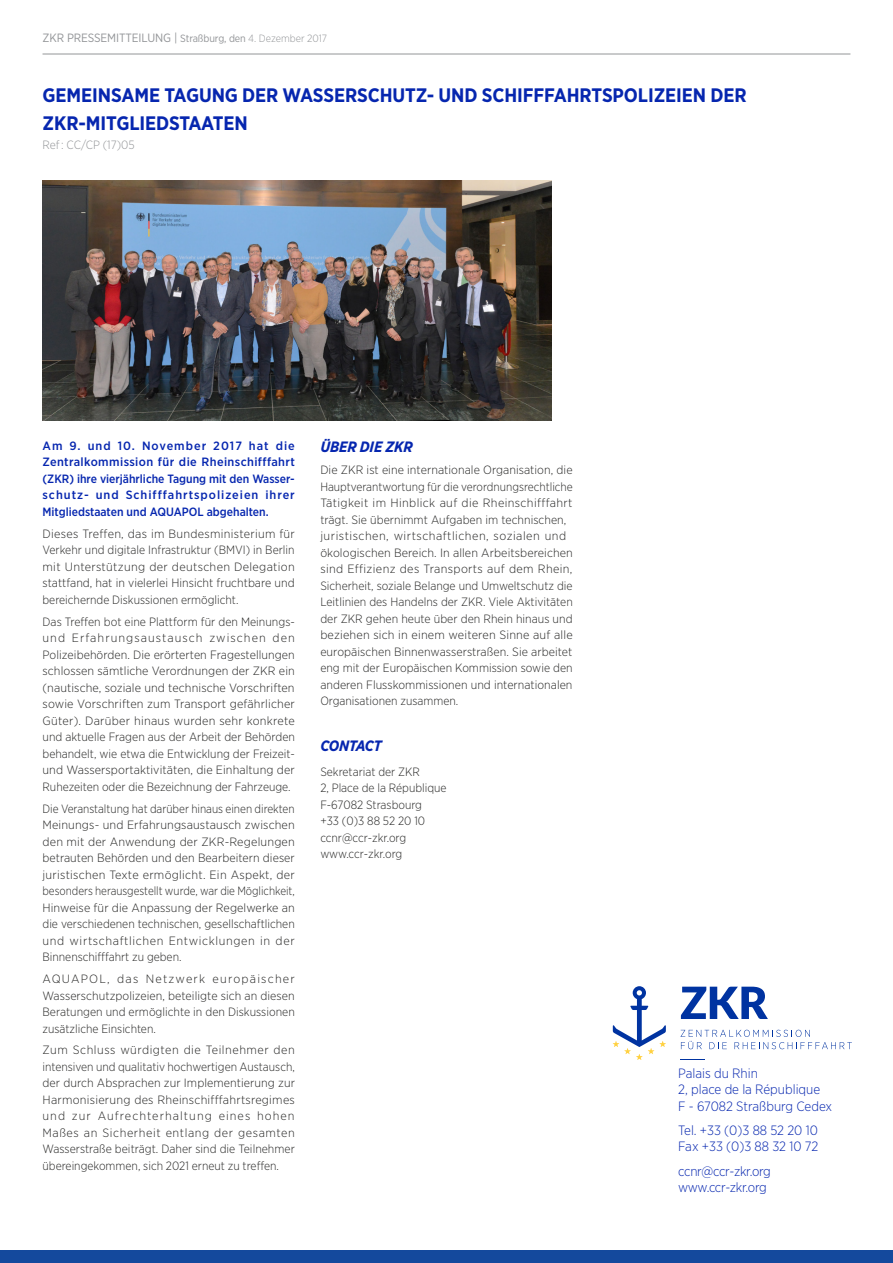
<style>
.page{position:relative;width:893px;height:1263px;background:#fff}
.page>*{position:absolute;margin:0;border:0;box-sizing:border-box;transform-origin:0 0}
.Texte_courant_light{font:700 19.5px/28.5px "Gotham Narrow";letter-spacing:-.005em;color:#0626af}
.Texte_courant_light-2{font:italic 700 15px "Gotham Narrow";letter-spacing:-.01em;color:#0626af}
.t1{font:300 13.5px/16.2px "Gotham Narrow";color:#0626af}
.t2{font:300 13.5px/16.2px "Gotham Narrow";letter-spacing:-.02em;color:#0626af}
.Texte_courant_light-3{font:300 12px/16.5px "Gotham Narrow";color:#282827;text-align:justify}
.Texte_courant_light-4{font:300 12px/16.5px "Gotham Narrow";color:#282827;text-align:justify;scale:1.05 1}
.Texte_courant_light-5{font:500 12px/16.5px "Gotham Narrow";color:#0626af;text-align:justify;scale:1.05 1}
.t3{font:12px "Gotham Narrow";letter-spacing:-.01em;color:#939598}
.Texte_courant_light-6{font:300 12px "Gotham Narrow";color:#939598}
.s1{font-size:10.5px}
.s2{font-weight:300;font-size:10.5px}
</style>
<div class="page">
<hr style="left:43px;top:54px;width:807px;height:1px;background:#939598">
<div style="left:0;top:1250px;width:893px;height:13px;background:#14499d"></div>
<svg style="left:613px;top:986px;width:53px;height:74px"></svg>
<svg style="left:681px;top:987px;width:87px;height:32px"></svg>
<svg style="left:681px;top:1030px;width:171px;height:19px"></svg>
<svg style="left:680px;top:1059px;width:25px;height:1px"></svg>
<img style="left:43px;top:181px;width:509px;height:240px">
<p class="t3" style="left:43px;top:30px;width:286px">ZKR PRESSEMITTEILUNG | <span class="s1">Straßburg, den</span> <span class="s2">4. Dezember 2017</span></p>
<p class="Texte_courant_light" style="left:43px;top:81px;width:706px">GEMEINSAME TAGUNG DER WASSERSCHUTZ- UND SCHIFFFAHRTSPOLIZEIEN DER<br>ZKR-MITGLIEDSTAATEN</p>
<p class="Texte_courant_light-6" style="left:43px;top:138px;width:94px">Ref : CC/CP (17)05</p>
<p class="Texte_courant_light-5" style="left:43px;top:437px;width:242px">Am 9. und 10. November 2017 hat die Zentralkommission für die Rheinschifffahrt (ZKR) ihre vierjährliche Tagung mit den Wasser&shy;schutz- und Schifffahrtspolizeien ihrer Mitgliedstaaten und AQUAPOL abgehalten.</p>
<p class="Texte_courant_light-4" style="left:43px;top:525px;width:242px">Dieses Treffen, das im Bundesministerium für Verkehr und digitale Infrastruktur (BMVI) in Berlin mit Unterstützung der deutschen Delegation stattfand, hat in vielerlei Hinsicht fruchtbare und bereichernde Diskussionen ermöglicht.</p>
<p class="Texte_courant_light-3" style="left:43px;top:613px;width:254px">Das Treffen bot eine Plattform für den Meinungs&shy;und Erfahrungsaustausch zwischen den Polizeibehörden. Die erörterten Fragestellungen schlossen sämtliche Verordnungen der ZKR ein (nautische, soziale und technische Vorschriften sowie Vorschriften zum Transport gefährlicher Güter). Darüber hinaus wurden sehr konkrete und aktuelle Fragen aus der Arbeit der Behörden behandelt, wie etwa die Entwicklung der Freizeit&shy;und Wassersportaktivitäten, die Einhaltung der Ruhezeiten oder die Bezeichnung der Fahrzeuge.</p>
<p class="Texte_courant_light-3" style="left:43px;top:800px;width:254px">Die Veranstaltung hat darüber hinaus einen direkten Meinungs- und Erfahrungsaustausch zwischen den mit der Anwendung der ZKR-Regelungen betrauten Behörden und den Bearbeitern dieser juristischen Texte ermöglicht. Ein Aspekt, der besonders herausgestellt wurde, war die Möglichkeit, Hinweise für die Anpassung der Regelwerke an die verschiedenen technischen, gesellschaftlichen und wirtschaftlichen Entwicklungen in der Binnenschifffahrt zu geben.</p>
<p class="Texte_courant_light-4" style="left:43px;top:970px;width:242px">AQUAPOL, das Netzwerk europäischer Wasserschutzpolizeien, beteiligte sich an diesen Beratungen und ermöglichte in den Diskussionen zusätzliche Einsichten.</p>
<p class="Texte_courant_light-4" style="left:43px;top:1041px;width:242px">Zum Schluss würdigten die Teilnehmer den intensiven und qualitativ hochwertigen Austausch, der durch Absprachen zur Implementierung zur Harmonisierung des Rheinschifffahrtsregimes und zur Aufrechterhaltung eines hohen Maßes an Sicherheit entlang der gesamten Wasserstraße beiträgt. Daher sind die Teilnehmer übereingekommen, sich 2021 erneut zu treffen.</p>
<p class="Texte_courant_light-2" style="left:320px;top:437px;width:94px">ÜBER DIE ZKR</p>
<p class="Texte_courant_light-3" style="left:320px;top:461px;width:254px;text-align:left">Die ZKR ist eine internationale Organisation, die Hauptverantwortung für die verordnungsrechtliche Tätigkeit im Hinblick auf die Rheinschifffahrt trägt. Sie übernimmt Aufgaben im technischen, juristischen, wirtschaftlichen, sozialen und ökologischen Bereich. In allen Arbeitsbereichen sind Effizienz des Transports auf dem Rhein, Sicherheit, soziale Belange und Umweltschutz die Leitlinien des Handelns der ZKR. Viele Aktivitäten der ZKR gehen heute über den Rhein hinaus und beziehen sich in einem weiteren Sinne auf alle europäischen Binnenwasserstraßen. Sie arbeitet eng mit der Europäischen Kommission sowie den anderen Flusskommissionen und internationalen Organisationen zusammen.</p>
<p class="Texte_courant_light-2" style="left:320px;top:735px;width:63px">CONTACT</p>
<p class="Texte_courant_light-3" style="left:320px;top:763px;width:101px">Sekretariat der ZKR</p>
<p class="Texte_courant_light-3" style="left:320px;top:779px;width:128px">2, Place de la République</p>
<p class="Texte_courant_light-3" style="left:320px;top:796px;width:103px">F-67082 Strasbourg</p>
<p class="Texte_courant_light-3" style="left:320px;top:812px;width:106px">+33 (0)3 88 52 20 10</p>
<p class="Texte_courant_light-3" style="left:320px;top:829px;width:87px">ccnr@ccr-zkr.org</p>
<p class="Texte_courant_light-3" style="left:320px;top:845px;width:83px">www.ccr-zkr.org</p>
<p class="t1" style="left:678px;top:1065px;width:144px">Palais du Rhin<br>2, place de la République</p>
<p class="t1" style="left:678px;top:1097px;width:155px">F - 67082 Straßburg Cedex</p>
<p class="t1" style="left:678px;top:1122px;width:141px">Tel. +33 (0)3 88 52 20 10</p>
<p class="t1" style="left:678px;top:1138px;width:141px">Fax +33 (0)3 88 32 10 72</p>
<p class="t2" style="left:678px;top:1163px;width:94px">ccnr@ccr-zkr.org www.ccr-zkr.org</p>
</div>
